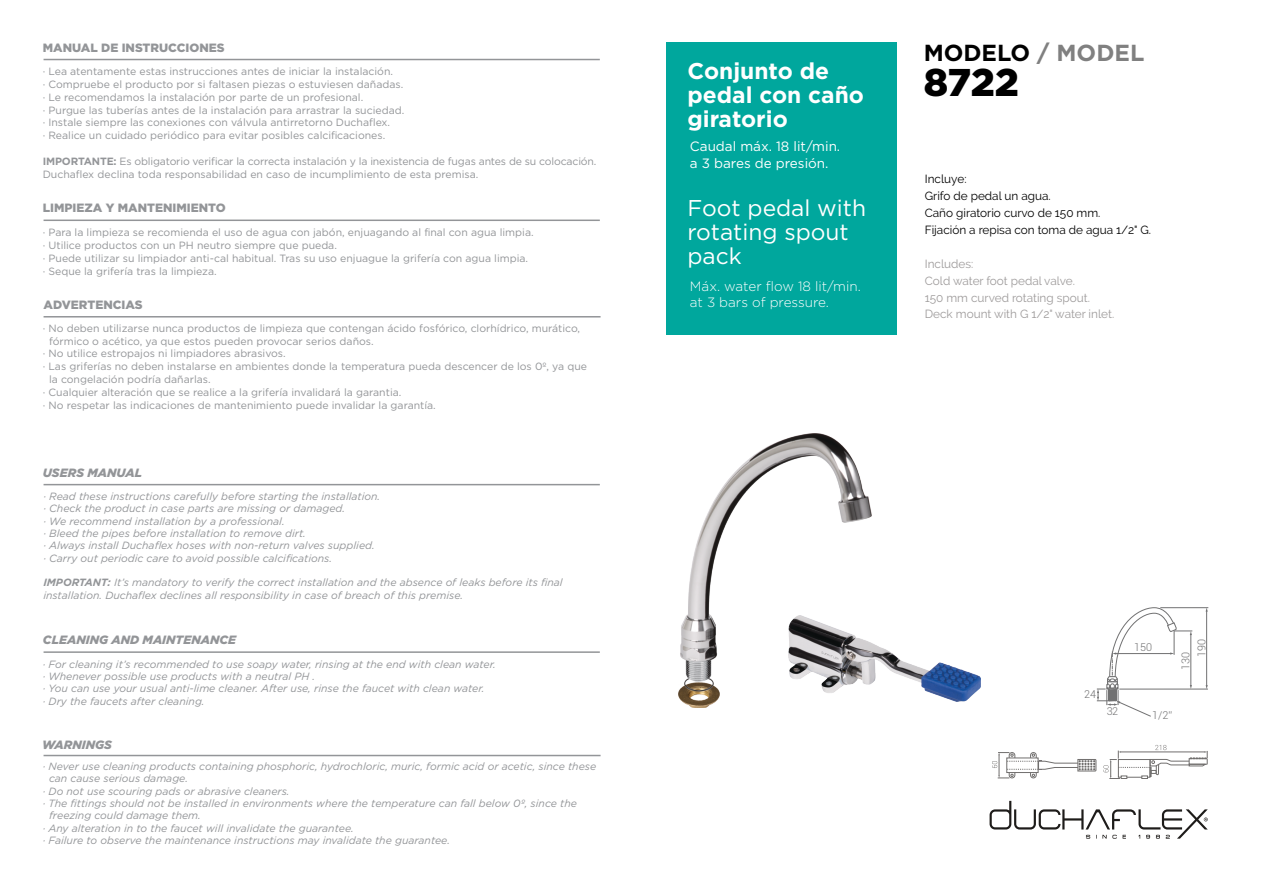
<style>
.page{position:relative;width:1263px;height:894px;background:#fff}
.page>*{position:absolute;margin:0;border:0;box-sizing:border-box;transform-origin:0 0}
.t1{font:900 38.7px "Gotham";color:#000}
.t2{font:700 23.25px "Gotham";color:#000}
.t3{font:700 22.8px/24px "Gotham";color:#fff}
.t4{font:22.8px/24px "Gotham";color:#fff}
.t5{font:300 13.5px/16.2px "Gotham";color:#fff}
.t6{font:13.5px/16.2px "Gotham";color:#fff}
.t7{font:900 12px "Gotham";color:#939598}
.t8{font:italic 900 12px "Gotham";color:#939598}
.t9{font:11.7px/17px "Raleway";color:#000}
.t10{font:11.7px/17px "Raleway";color:#9e9b9b}
.t11{font:300 10.8px "Roboto";color:#717172}
.t12{font:10.5px/12.9px "Gotham";color:#939598}
.t13{font:italic 10.5px/12.3px "Gotham";color:#939598}
.s1{font-weight:700}
.s2{color:#808080}
</style>
<div class="page">
<div style="left:666px;top:43px;width:231px;height:292px;background:#00a79d"></div>
<svg style="left:989px;top:800px;width:219px;height:38px"></svg>
<img style="left:678px;top:682px;width:42px;height:25px">
<img style="left:685px;top:680px;width:28px;height:11px">
<img style="left:686px;top:661px;width:27px;height:20px">
<img style="left:680px;top:433px;width:191px;height:228px">
<img style="left:788px;top:615px;width:193px;height:86px">
<img style="left:822px;top:651px;width:17px;height:8px">
<svg style="left:1103px;top:745px;width:105px;height:34px"></svg>
<svg style="left:992px;top:752px;width:104px;height:26px"></svg>
<hr style="left:1119px;top:688px;width:89px;height:1px;background:#717172">
<hr style="left:1206px;top:610px;width:1px;height:75px;background:#717172">
<hr style="left:1160px;top:607px;width:48px;height:1px;background:#717172">
<svg style="left:1097px;top:607px;width:95px;height:109px"></svg>
<hr style="left:44px;top:219px;width:556px;height:2px;background:#939598">
<hr style="left:44px;top:651px;width:556px;height:1px;background:#939598">
<hr style="left:44px;top:59px;width:556px;height:1px;background:#939598">
<hr style="left:44px;top:483px;width:556px;height:2px;background:#939598">
<hr style="left:44px;top:316px;width:557px;height:1px;background:#939598">
<hr style="left:44px;top:754px;width:557px;height:2px;background:#939598">
<p class="t7" style="left:43px;top:42px;width:183px">MANUAL DE INSTRUCCIONES</p>
<p class="t12" style="left:43px;top:65px;width:363px">· Lea atentamente estas instrucciones antes de iniciar la instalación.<br>· Compruebe el producto por si faltasen piezas o estuviesen dañadas. · Le recomendamos la instalación por parte de un profesional.<br>· Purgue las tuberías antes de la instalación para arrastrar la suciedad. · Instale siempre las conexiones con válvula antirretorno Duchaflex.<br>· Realice un cuidado periódico para evitar posibles calcificaciones.</p>
<p class="t12" style="left:43px;top:155px;width:555px"><span class="s1">IMPORTANTE:</span> Es obligatorio verificar la correcta instalación y la inexistencia de fugas antes de su colocación.<br>Duchaflex declina toda responsabilidad en caso de incumplimiento de esta premisa.</p>
<p class="t7" style="left:43px;top:202px;width:184px">LIMPIEZA Y MANTENIMIENTO</p>
<p class="t12" style="left:43px;top:227px;width:492px">· Para la limpieza se recomienda el uso de agua con jabón, enjuagando al final con agua limpia. · Utilice productos con un PH neutro siempre que pueda.<br>· Puede utilizar su limpiador anti-cal habitual. Tras su uso enjuague la grifería con agua limpia.<br>· Seque la grifería tras la limpieza.</p>
<p class="t7" style="left:43px;top:300px;width:101px">ADVERTENCIAS</p>
<p class="t12" style="left:43px;top:322px;width:539px">· No deben utilizarse nunca productos de limpieza que contengan ácido fosfórico, clorhídrico, murático,</p>
<p class="t12" style="left:49px;top:335px;width:326px">fórmico o acético, ya que estos pueden provocar serios daños.</p>
<p class="t12" style="left:43px;top:348px;width:244px">· No utilice estropajos ni limpiadores abrasivos.</p>
<p class="t12" style="left:43px;top:360px;width:546px">· Las griferías no deben instalarse en ambientes donde la temperatura pueda descencer de los 0º, ya que</p>
<p class="t12" style="left:49px;top:373px;width:163px">la congelación podría dañarlas.</p>
<p class="t12" style="left:43px;top:386px;width:360px">· Cualquier alteración que se realice a la grifería invalidará la garantia.</p>
<p class="t12" style="left:43px;top:399px;width:395px">· No respetar las indicaciones de mantenimiento puede invalidar la garantía.</p>
<p class="t8" style="left:43px;top:467px;width:101px">USERS MANUAL</p>
<p class="t13" style="left:43px;top:490px;width:338px">· Read these instructions carefully before starting the installation. · Check the product in case parts are missing or damaged.<br>· We recommend installation by a professional.<br>· Bleed the pipes before installation to remove dirt.<br>· Always install Duchaflex hoses with non-return valves supplied.<br>· Carry out periodic care to avoid possible calcifications.</p>
<p class="t13" style="left:43px;top:576px;width:521px"><span class="s1">IMPORTANT:</span> It’s mandatory to verify the correct installation and the absence of leaks before its final installation. Duchaflex declines all responsibility in case of breach of this premise.</p>
<p class="t8" style="left:43px;top:634px;width:195px">CLEANING AND MAINTENANCE</p>
<p class="t13" style="left:43px;top:658px;width:454px">· For cleaning it’s recommended to use soapy water, rinsing at the end with clean water. · Whenever possible use products with a neutral PH .<br>· You can use your usual anti-lime cleaner. After use, rinse the faucet with clean water.<br>· Dry the faucets after cleaning.</p>
<p class="t8" style="left:42px;top:738px;width:71px">WARNINGS</p>
<p class="t13" style="left:43px;top:760px;width:555px">· Never use cleaning products containing phosphoric, hydrochloric, muric, formic acid or acetic, since these</p>
<p class="t13" style="left:49px;top:772px;width:140px">can cause serious damage.</p>
<p class="t13" style="left:43px;top:785px;width:248px">· Do not use scouring pads or abrasive cleaners.</p>
<p class="t13" style="left:43px;top:797px;width:536px">· The fittings should not be installed in environments where the temperature can fall below 0º, since the</p>
<p class="t13" style="left:49px;top:809px;width:153px">freezing could damage them.</p>
<p class="t13" style="left:43px;top:822px;width:312px">· Any alteration in to the faucet will invalidate the guarantee.</p>
<p class="t13" style="left:43px;top:834px;width:409px">· Failure to observe the maintenance instructions may invalidate the guarantee.</p>
<h3 class="t3" style="left:687px;top:60px;width:178px">Conjunto de pedal con caño giratorio</h3>
<p class="t6" style="left:690px;top:139px;width:152px">Caudal máx. 18 lit/min. a 3 bares de presión.</p>
<h3 class="t4" style="left:687px;top:197px;width:180px">Foot pedal with rotating spout pack</h3>
<p class="t5" style="left:690px;top:279px;width:172px">Máx. water flow 18 lit/min. at 3 bars of pressure.</p>
<h2 class="t2" style="left:924px;top:42px;width:222px">MODELO <span class="s2">/ MODEL</span></h2>
<h1 class="t1" style="left:924px;top:65px;width:97px">8722</h1>
<p class="t9" style="left:925px;top:170px;width:228px">Incluye:<br>Grifo de pedal un agua.<br>Caño giratorio curvo de 150 mm.<br>Fijación a repisa con toma de agua 1/2" G.</p>
<p class="t10" style="left:925px;top:255px;width:191px">Includes:<br>Cold water foot pedal valve.<br>150 mm curved rotating spout.<br>Deck mount with G 1/2" water inlet.</p>
<p class="t11" style="left:1084px;top:690px;width:13px">24</p>
<p class="t11" style="left:1107px;top:706px;width:13px">32</p>
<p class="t11" style="left:1134px;top:643px;width:19px">150</p>
<p class="t11" style="left:1197px;top:657px;width:19px;rotate:-90deg">190</p>
<p class="t11" style="left:1181px;top:669px;width:19px;rotate:-90deg">130</p>
<p class="t11" style="left:1152px;top:710px;width:22px">1/2”</p>
</div>
